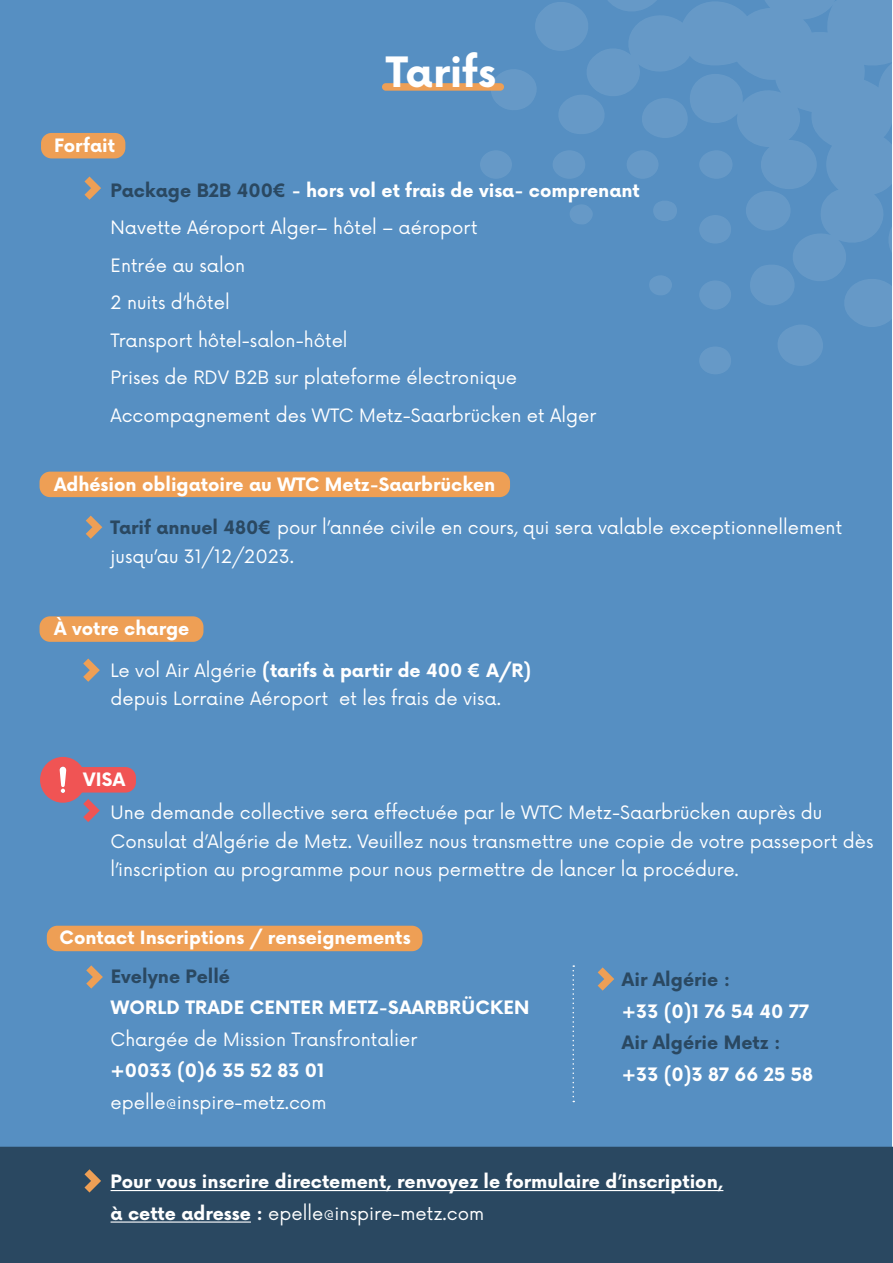
<style>
.page{position:relative;width:893px;height:1263px;background:#fff}
.page>*{position:absolute;margin:0;border:0;box-sizing:border-box;transform-origin:0 0}
.t1{font:700 40.8px "Now";color:#fff}
.t2{font:18px/37.5px "Now";color:#fff}
.t3{font:700 18px/31.5px "Now";color:#fff}
.t4{font:700 18px "Now";color:#2a4861}
.s1{font-weight:700;color:#2a4861}
.s2{font-weight:700}
.s3{font-weight:400}
</style>
<div class="page">
<div style="left:0;top:0;width:892px;height:1147px;background:#568fc2"></div>
<div style="left:40px;top:472px;width:470px;height:25px;background:#ee9f55;border-radius:10px"></div>
<div style="left:0;top:1147px;width:893px;height:116px;background:#2a4861"></div>
<div style="left:40px;top:616px;width:163px;height:26px;background:#ee9f55;border-radius:10px"></div>
<div style="left:56px;top:767px;width:80px;height:25px;background:#f05454;border-radius:10px"></div>
<div style="left:47px;top:926px;width:375px;height:25px;background:#ee9f55;border-radius:10px"></div>
<div style="left:41px;top:133px;width:84px;height:25px;background:#ee9f55;border-radius:10px"></div>
<hr style="left:111px;top:1190px;width:612px;height:1px;background:#fff">
<hr style="left:111px;top:1221px;width:140px;height:1px;background:#fff">
<svg style="left:480px;top:0;width:412px;height:374px;background:#5c92c3"></svg>
<svg style="left:86px;top:516px;width:16px;height:23px"></svg>
<svg style="left:83px;top:658px;width:17px;height:24px"></svg>
<svg style="left:86px;top:965px;width:17px;height:23px"></svg>
<svg style="left:84px;top:1169px;width:17px;height:23px"></svg>
<svg style="left:598px;top:967px;width:16px;height:24px"></svg>
<svg style="left:84px;top:176px;width:17px;height:24px"></svg>
<svg style="left:572px;top:965px;width:2px;height:137px"></svg>
<div style="left:382px;top:83px;width:122px;height:8px;background:#ee9f55;border-radius:4px"></div>
<svg style="left:40px;top:757px;width:60px;height:65px"></svg>
<p class="t3" style="left:54px;top:130px;width:62px">Forfait</p>
<h1 class="t1" style="left:386px;top:42px;width:111px">Tarifs</h1>
<p class="t2" style="left:111px;top:170px;width:531px"><span class="s1">Package B2B 400€</span> <span class="s2">- hors vol et frais de visa- comprenant </span>Navette Aéroport Alger– hôtel – aéroport<br>Entrée au salon<br>2 nuits d’hôtel<br>Transport hôtel-salon-hôtel<br>Prises de RDV B2B sur plateforme électronique Accompagnement des WTC Metz-Saarbrücken et Alger</p>
<p class="t3" style="left:54px;top:468px;width:443px">Adhésion obligatoire au WTC Metz-Saarbrücken</p>
<p class="t2" style="left:111px;top:512px;width:733px;line-height:28.5px"><span class="s1">Tarif annuel 480€</span> pour l’année civile en cours, qui sera valable exceptionnellement jusqu’au 31/12/2023.</p>
<p class="t3" style="left:54px;top:612px;width:137px">À votre charge</p>
<p class="t2" style="left:111px;top:655px;width:422px;line-height:28.5px">Le vol Air Algérie <span class="s2">(tarifs à partir de 400 € A/R) </span>depuis Lorraine Aéroport et les frais de visa.</p>
<p class="t3" style="left:83px;top:764px;width:43px">VISA</p>
<p class="t2" style="left:111px;top:797px;width:765px;line-height:28.5px">Une demande collective sera effectuée par le WTC Metz-Saarbrücken auprès du<br>Consulat d’Algérie de Metz. Veuillez nous transmettre une copie de votre passeport dès l’inscription au programme pour nous permettre de lancer la procédure.</p>
<p class="t3" style="left:59px;top:921px;width:353px">Contact Inscriptions / renseignements</p>
<p class="t4" style="left:111px;top:963px;width:121px">Evelyne Pellé</p>
<p class="t3" style="left:111px;top:991px;width:420px">WORLD TRADE CENTER METZ-SAARBRÜCKEN</p>
<p class="t2" style="left:111px;top:1019px;width:308px">Chargée de Mission Transfrontalier</p>
<p class="t3" style="left:111px;top:1054px;width:216px">+0033 (0)6 35 52 83 01</p>
<p class="t2" style="left:111px;top:1082px;width:217px">epelle@inspire-metz.com</p>
<p class="t4" style="left:622px;top:966px;width:110px">Air Algérie :</p>
<p class="t3" style="left:622px;top:995px;width:189px">+33 (0)1 76 54 40 77</p>
<p class="t4" style="left:622px;top:1029px;width:160px">Air Algérie Metz :</p>
<p class="t3" style="left:622px;top:1058px;width:193px">+33 (0)3 87 66 25 58</p>
<p class="t3" style="left:111px;top:1165px;width:614px">Pour vous inscrire directement, renvoyez le formulaire d’inscription, à cette adresse : <span class="s3">epelle@inspire-metz.com</span></p>
</div>
